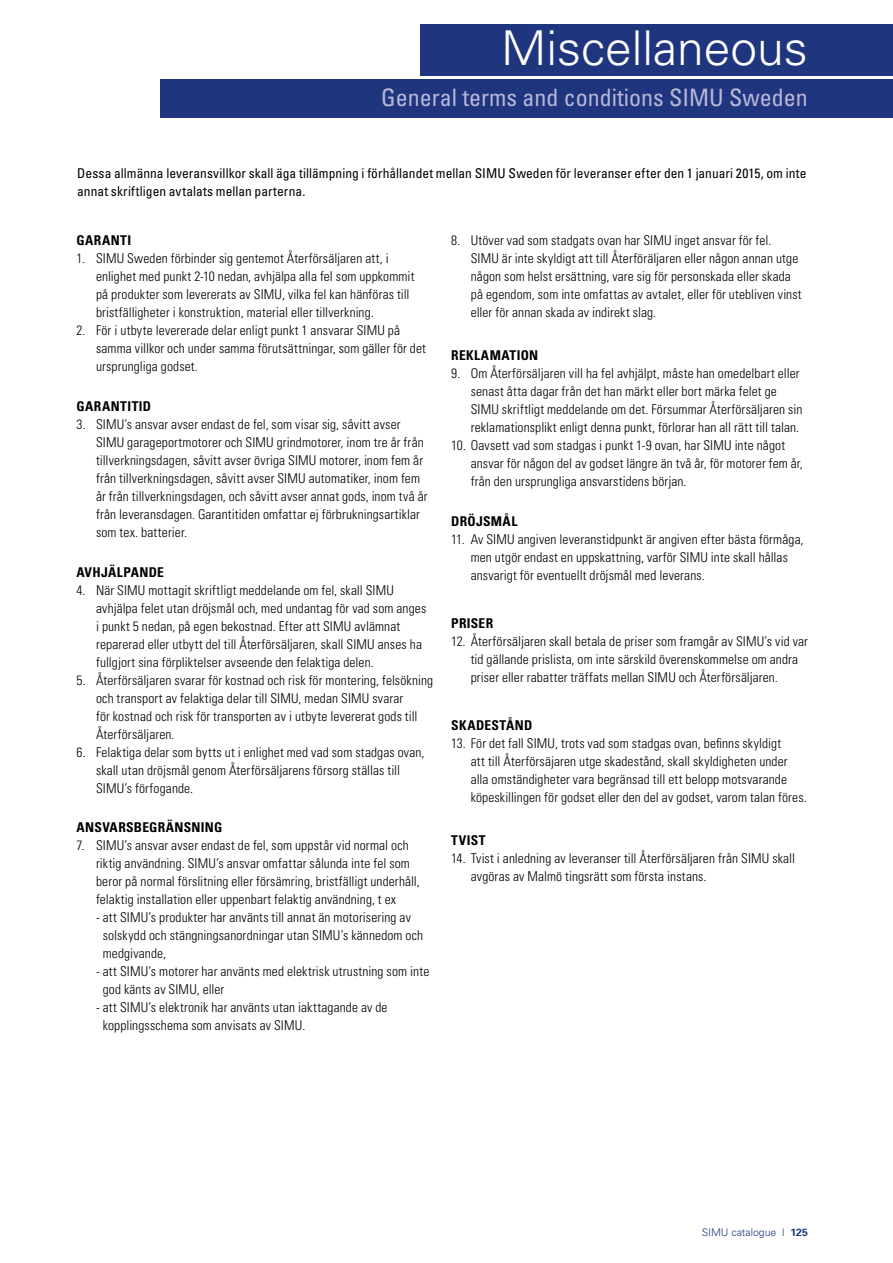
<style>
.page{position:relative;width:893px;height:1263px;background:#fff}
.page>*{position:absolute;margin:0;border:0;box-sizing:border-box;transform-origin:0 0}
.t1{font:300 48px "Univers";color:#fff}
.t2{font:condensed 24px "Univers";color:#b8b7d7}
.t3{font:300 condensed 13.5px/18px "Univers";letter-spacing:.01em;color:#000}
.t4{font:condensed 13.5px/18px "Univers";letter-spacing:.005em;color:#000}
.t5{font:700 condensed 13.5px "Univers";letter-spacing:.03em;color:#000}
.t6{font:300 10.5px "Univers";color:#1f357e}
.s1{font-weight:700}
</style>
<div class="page">
<div style="left:160px;top:80px;width:733px;height:38px;background:#1f357e"></div>
<div style="left:421px;top:24px;width:472px;height:51px;background:#1f357e"></div>
<h1 class="t1" style="left:501px;top:19px;width:308px">Miscellaneous</h1>
<h2 class="t2" style="left:381px;top:82px;width:428px">General terms and conditions SIMU Sweden</h2>
<p class="t4" style="left:77px;top:164px;width:731px">Dessa allmänna leveransvillkor skall äga tillämpning i förhållandet mellan SIMU Sweden för leveranser efter den 1 januari 2015, om inte annat skriftligen avtalats mellan parterna.</p>
<p class="t5" style="left:77px;top:232px;width:56px">GARANTI</p>
<p class="t3" style="left:96px;top:249px;width:320px;text-indent:-19px">1. SIMU Sweden förbinder sig gentemot Återförsäljaren att, i enlighet med punkt 2-10 nedan, avhjälpa alla fel som uppkommit på produkter som levererats av SIMU, vilka fel kan hänföras till bristfälligheter i konstruktion, material eller tillverkning.</p>
<p class="t3" style="left:96px;top:321px;width:331px;text-indent:-19px">2. För i utbyte levererade delar enligt punkt 1 ansvarar SIMU på samma villkor och under samma förutsättningar, som gäller för det ursprungliga godset.</p>
<p class="t5" style="left:77px;top:398px;width:76px">GARANTITID</p>
<p class="t3" style="left:96px;top:415px;width:333px;text-indent:-19px">3. SIMU’s ansvar avser endast de fel, som visar sig, såvitt avser SIMU garageportmotorer och SIMU grindmotorer, inom tre år från tillverkningsdagen, såvitt avser övriga SIMU motorer, inom fem år från tillverkningsdagen, såvitt avser SIMU automatiker, inom fem år från tillverkningsdagen, och såvitt avser annat gods, inom två år från leveransdagen. Garantitiden omfattar ej förbrukningsartiklar som tex. batterier.</p>
<p class="t5" style="left:77px;top:564px;width:89px">AVHJÄLPANDE</p>
<p class="t3" style="left:96px;top:581px;width:332px;text-indent:-19px">4. När SIMU mottagit skriftligt meddelande om fel, skall SIMU avhjälpa felet utan dröjsmål och, med undantag för vad som anges i punkt 5 nedan, på egen bekostnad. Efter att SIMU avlämnat reparerad eller utbytt del till Återförsäljaren, skall SIMU anses ha fullgjort sina förpliktelser avseende den felaktiga delen.</p>
<p class="t3" style="left:96px;top:671px;width:339px;text-indent:-19px">5. Återförsäljaren svarar för kostnad och risk för montering, felsökning och transport av felaktiga delar till SIMU, medan SIMU svarar<br>för kostnad och risk för transporten av i utbyte levererat gods till Återförsäljaren.</p>
<p class="t3" style="left:96px;top:743px;width:330px;text-indent:-19px">6. Felaktiga delar som bytts ut i enlighet med vad som stadgas ovan, skall utan dröjsmål genom Återförsäljarens försorg ställas till<br>SIMU’s förfogande.</p>
<p class="t5" style="left:77px;top:819px;width:147px">ANSVARSBEGRÄNSNING</p>
<p class="t3" style="left:96px;top:836px;width:325px;text-indent:-19px">7. SIMU’s ansvar avser endast de fel, som uppstår vid normal och riktig användning. SIMU’s ansvar omfattar sålunda inte fel som beror på normal förslitning eller försämring, bristfälligt underhåll, felaktig installation eller uppenbart felaktig användning, t ex</p>
<p class="t3" style="left:103px;top:908px;width:322px;text-indent:-7px">- att SIMU’s produkter har använts till annat än motorisering av solskydd och stängningsanordningar utan SIMU’s kännedom och medgivande,</p>
<p class="t3" style="left:103px;top:962px;width:328px;text-indent:-7px">- att SIMU’s motorer har använts med elektrisk utrustning som inte god känts av SIMU, eller</p>
<p class="t3" style="left:103px;top:998px;width:286px;text-indent:-7px">- att SIMU’s elektronik har använts utan iakttagande av de kopplingsschema som anvisats av SIMU.</p>
<p class="t3" style="left:471px;top:231px;width:332px;text-indent:-19px">8. Utöver vad som stadgats ovan har SIMU inget ansvar för fel.<br>SIMU är inte skyldigt att till Återföräljaren eller någon annan utge någon som helst ersättning, vare sig för personskada eller skada på egendom, som inte omfattas av avtalet, eller för utebliven vinst eller för annan skada av indirekt slag.</p>
<p class="t5" style="left:451px;top:347px;width:88px">REKLAMATION</p>
<p class="t3" style="left:471px;top:364px;width:333px;text-indent:-19px">9. Om Återförsäljaren vill ha fel avhjälpt, måste han omedelbart eller senast åtta dagar från det han märkt eller bort märka felet ge SIMU skriftligt meddelande om det. Försummar Återförsäljaren sin reklamationsplikt enligt denna punkt, förlorar han all rätt till talan.</p>
<p class="t3" style="left:471px;top:436px;width:334px;text-indent:-19px">10. Oavsett vad som stadgas i punkt 1-9 ovan, har SIMU inte något ansvar för någon del av godset längre än två år, för motorer fem år, från den ursprungliga ansvarstidens början.</p>
<p class="t5" style="left:451px;top:513px;width:68px">DRÖJSMÅL</p>
<p class="t3" style="left:471px;top:530px;width:334px;text-indent:-19px">11. Av SIMU angiven leveranstidpunkt är angiven efter bästa förmåga, men utgör endast en uppskattning, varför SIMU inte skall hållas ansvarigt för eventuellt dröjsmål med leverans.</p>
<p class="t5" style="left:451px;top:615px;width:43px">PRISER</p>
<p class="t3" style="left:471px;top:632px;width:339px;text-indent:-19px">12. Återförsäljaren skall betala de priser som framgår av SIMU’s vid var tid gällande prislista, om inte särskild överenskommelse om andra priser eller rabatter träffats mellan SIMU och Återförsäljaren.</p>
<p class="t5" style="left:451px;top:717px;width:83px">SKADESTÅND</p>
<p class="t3" style="left:471px;top:734px;width:337px;text-indent:-19px">13. För det fall SIMU, trots vad som stadgas ovan, befinns skyldigt<br>att till Återförsäjaren utge skadestånd, skall skyldigheten under alla omständigheter vara begränsad till ett belopp motsvarande köpeskillingen för godset eller den del av godset, varom talan föres.</p>
<p class="t5" style="left:451px;top:832px;width:36px">TVIST</p>
<p class="t3" style="left:471px;top:849px;width:326px;text-indent:-19px">14. Tvist i anledning av leveranser till Återförsäljaren från SIMU skall avgöras av Malmö tingsrätt som första instans.</p>
<p class="t6" style="left:702px;top:1226px;width:108px">SIMU catalogue | <span class="s1">125</span></p>
</div>
